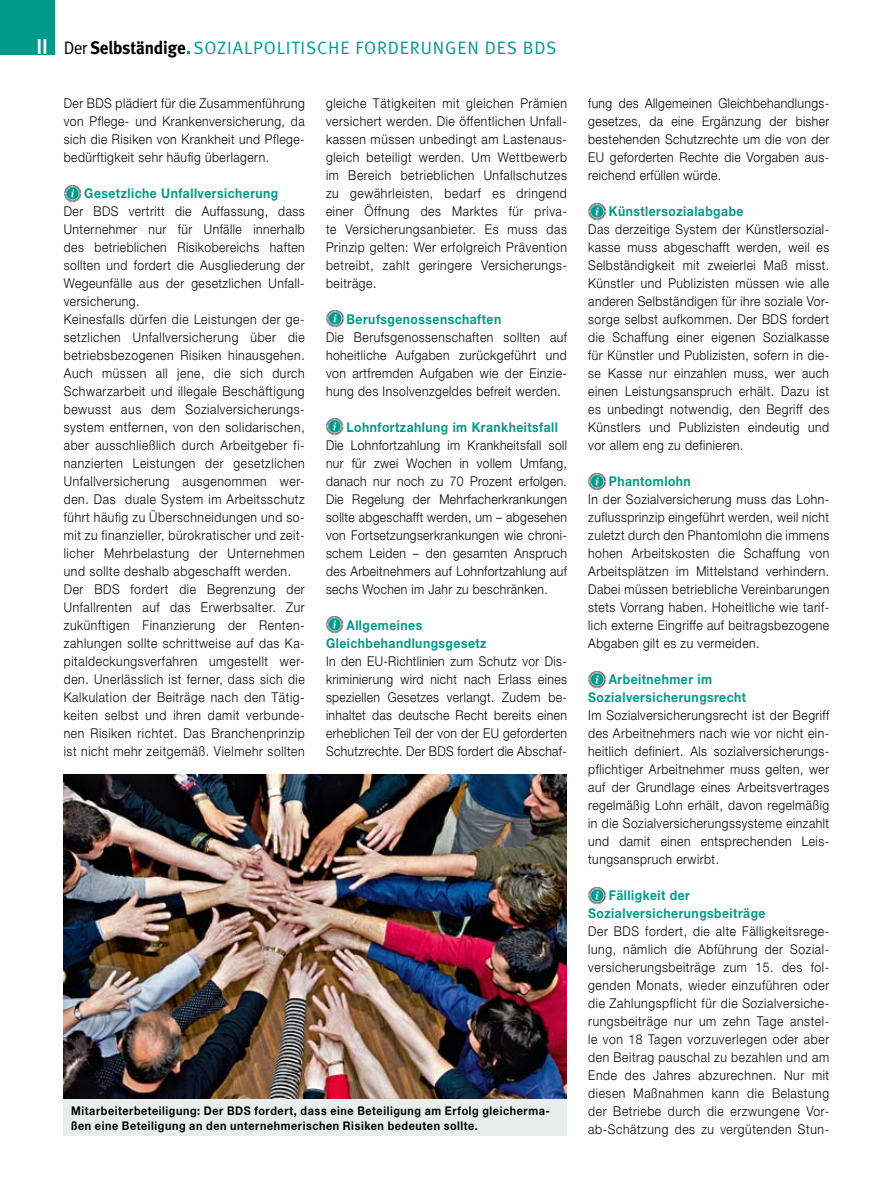
<style>
.page{position:relative;width:893px;height:1191px;background:#fff}
.page>*{position:absolute;margin:0;border:0;box-sizing:border-box;transform-origin:0 0}
.t1{font:18px "Meta Normal";letter-spacing:.05em;color:#00998a}
.t2{font:300 13.5px/18px "Helvetica Neue LT";letter-spacing:.05em;color:#000;text-align:justify;scale:.9 1}
.t3{font:700 13.5px/18px "Helvetica Neue LT";letter-spacing:.04em;color:#00998a;scale:.9 1}
.t4{font:700 12px/15px "Helvetica Neue LT";letter-spacing:.05em;color:#000;scale:.9 1}
.s1{font-family:"Helvetica Neue LT";font-weight:500;font-size:21px;color:#fff}
.s2{color:#000}
.s3{font-family:"Meta";font-weight:700;color:#000}
</style>
<div class="page">
<div style="left:0;top:0;width:54px;height:54px;background:#00998a"></div>
<img style="left:588px;top:887px;width:19px;height:21px">
<img style="left:588px;top:671px;width:19px;height:21px">
<img style="left:588px;top:473px;width:19px;height:21px">
<img style="left:588px;top:203px;width:19px;height:21px">
<img style="left:326px;top:616px;width:18px;height:21px">
<img style="left:326px;top:418px;width:18px;height:21px">
<img style="left:326px;top:310px;width:19px;height:21px">
<img style="left:64px;top:185px;width:18px;height:21px">
<div style="left:64px;top:1098px;width:503px;height:37px;background:#ebeded"></div>
<img style="left:64px;top:774px;width:503px;height:324px">
<h1 class="t1" style="left:36px;top:37px;width:331px"><span class="s1">II</span> <span class="s2">DER</span> <span class="s3">Selbständige</span> SOZIALPOLITISCHE FORDER</h1>
<h1 class="t1" style="left:421px;top:37px;width:76px">UNGEN DES</h1>
<h1 class="t1" style="left:523px;top:37px;width:12px">BDS</h1>
<p class="t2" style="left:64px;top:94px;width:269px">Der BDS plädiert für die Zusammenführung von Pflege- und Krankenversicherung, da sich die Risiken von Krankheit und Pflege&shy;bedürftigkeit sehr häufig überlagern.</p>
<p class="t3" style="left:84px;top:184px;width:217px">Gesetzliche Unfallversicherung</p>
<p class="t2" style="left:64px;top:202px;width:269px;text-align:left">Der BDS vertritt die Auffassung, dass Unternehmer nur für Unfälle innerhalb des betrieblichen Risikobereichs haften sollten und fordert die Ausgliederung der Wegeunfälle aus der gesetzlichen Unfall&shy;versicherung.<br>Keinesfalls dürfen die Leistungen der ge&shy;setzlichen Unfallversicherung über die betriebsbezogenen Risiken hinausgehen.<br>Auch müssen all jene, die sich durch Schwarzarbeit und illegale Beschäftigung bewusst aus dem Sozialversicherungs&shy;system entfernen, von den solidarischen, aber ausschließlich durch Arbeitgeber fi&shy;nanzierten Leistungen der gesetzlichen Unfallversicherung ausgenommen wer&shy;den. Das duale System im Arbeitsschutz führt häufig zu Überschneidungen und so&shy;mit zu finanzieller, bürokratischer und zeit&shy;licher Mehrbelastung der Unternehmen und sollte deshalb abgeschafft werden.<br>Der BDS fordert die Begrenzung der Unfallrenten auf das Erwerbsalter. Zur zukünftigen Finanzierung der Renten&shy;zahlungen sollte schrittweise auf das Ka&shy;pitaldeckungsverfahren umgestellt wer&shy;den. Unerlässlich ist ferner, dass sich die Kalkulation der Beiträge nach den Tätig&shy;keiten selbst und ihren damit verbunde&shy;nen Risiken richtet. Das Branchenprinzip ist nicht mehr zeitgemäß. Vielmehr sollten</p>
<p class="t2" style="left:326px;top:94px;width:269px">gleiche Tätigkeiten mit gleichen Prämien versichert werden. Die öffentlichen Unfall&shy;kassen müssen unbedingt am Lastenaus&shy;gleich beteiligt werden. Um Wettbewerb im Bereich betrieblichen Unfallschutzes zu gewährleisten, bedarf es dringend einer Öffnung des Marktes für priva&shy;te Versicherungsanbieter. Es muss das Prinzip gelten: Wer erfolgreich Prävention betreibt, zahlt geringere Versicherungs&shy;beiträge.</p>
<p class="t3" style="left:347px;top:310px;width:173px">Berufsgenossenschaften</p>
<p class="t2" style="left:326px;top:328px;width:269px">Die Berufsgenossenschaften sollten auf hoheitliche Aufgaben zurückgeführt und von artfremden Aufgaben wie der Einzie&shy;hung des Insolvenzgeldes befreit werden.</p>
<p class="t3" style="left:347px;top:418px;width:236px">Lohnfortzahlung im Krankheitsfall</p>
<p class="t2" style="left:326px;top:436px;width:269px">Die Lohnfortzahlung im Krankheitsfall soll nur für zwei Wochen in vollem Umfang, danach nur noch zu 70 Prozent erfolgen.<br>Die Regelung der Mehrfacherkrankungen sollte abgeschafft werden, um – abgesehen von Fortsetzungserkrankungen wie chroni&shy;schem Leiden – den gesamten Anspruch des Arbeitnehmers auf Lohnfortzahlung auf sechs Wochen im Jahr zu beschränken.</p>
<p class="t3" style="left:326px;top:616px;width:180px;text-indent:21px">Allgemeines<br>Gleichbehandlungsgesetz</p>
<p class="t2" style="left:326px;top:652px;width:269px">In den EU-Richtlinien zum Schutz vor Dis&shy;kriminierung wird nicht nach Erlass eines speziellen Gesetzes verlangt. Zudem be&shy;inhaltet das deutsche Recht bereits einen erheblichen Teil der von der EU geforderten Schutzrechte. Der BDS fordert die Abschaf-</p>
<p class="t4" style="left:71px;top:1103px;width:533px">Mitarbeiterbeteiligung: Der BDS fordert, dass eine Beteiligung am Erfolg gleicherma&shy;ßen eine Beteiligung an den unternehmerischen Risiken bedeuten sollte.</p>
<p class="t2" style="left:588px;top:94px;width:269px">fung des Allgemeinen Gleichbehandlungs&shy;gesetzes, da eine Ergänzung der bisher bestehenden Schutzrechte um die von der EU geforderten Rechte die Vorgaben aus&shy;reichend erfüllen würde.</p>
<p class="t3" style="left:609px;top:202px;width:151px">Künstlersozialabgabe</p>
<p class="t2" style="left:588px;top:220px;width:269px">Das derzeitige System der Künstlersozial&shy;kasse muss abgeschafft werden, weil es Selbständigkeit mit zweierlei Maß misst.<br>Künstler und Publizisten müssen wie alle anderen Selbständigen für ihre soziale Vor&shy;sorge selbst aufkommen. Der BDS fordert die Schaffung einer eigenen Sozialkasse für Künstler und Publizisten, sofern in die&shy;se Kasse nur einzahlen muss, wer auch einen Leistungsanspruch erhält. Dazu ist es unbedingt notwendig, den Begriff des Künstlers und Publizisten eindeutig und vor allem eng zu definieren.</p>
<p class="t3" style="left:609px;top:472px;width:93px">Phantomlohn</p>
<p class="t2" style="left:588px;top:490px;width:269px">In der Sozialversicherung muss das Lohn&shy;zuflussprinzip eingeführt werden, weil nicht zuletzt durch den Phantomlohn die immens hohen Arbeitskosten die Schaffung von Arbeitsplätzen im Mittelstand verhindern.<br>Dabei müssen betriebliche Vereinbarungen stets Vorrang haben. Hoheitliche wie tarif&shy;lich externe Eingriffe auf beitragsbezogene Abgaben gilt es zu vermeiden.</p>
<p class="t3" style="left:588px;top:670px;width:177px;text-indent:21px">Arbeitnehmer im<br>Sozialversicherungsrecht</p>
<p class="t2" style="left:588px;top:706px;width:269px">Im Sozialversicherungsrecht ist der Begriff des Arbeitnehmers nach wie vor nicht ein&shy;heitlich definiert. Als sozialversicherungs&shy;pflichtiger Arbeitnehmer muss gelten, wer auf der Grundlage eines Arbeitsvertrages regelmäßig Lohn erhält, davon regelmäßig in die Sozialversicherungssysteme einzahlt und damit einen entsprechenden Leis&shy;tungsanspruch erwirbt.</p>
<p class="t3" style="left:588px;top:886px;width:199px;text-indent:21px">Fälligkeit der<br>Sozialversicherungsbeiträge</p>
<p class="t2" style="left:588px;top:922px;width:269px">Der BDS fordert, die alte Fälligkeitsrege&shy;lung, nämlich die Abführung der Sozial&shy;versicherungsbeiträge zum 15. des fol&shy;genden Monats, wieder einzuführen oder die Zahlungspflicht für die Sozialversiche&shy;rungsbeiträge nur um zehn Tage anstel&shy;le von 18 Tagen vorzuverlegen oder aber den Beitrag pauschal zu bezahlen und am Ende des Jahres abzurechnen. Nur mit diesen Maßnahmen kann die Belastung der Betriebe durch die erzwungene Vor&shy;ab-Schätzung des zu vergütenden Stun-</p>
</div>
